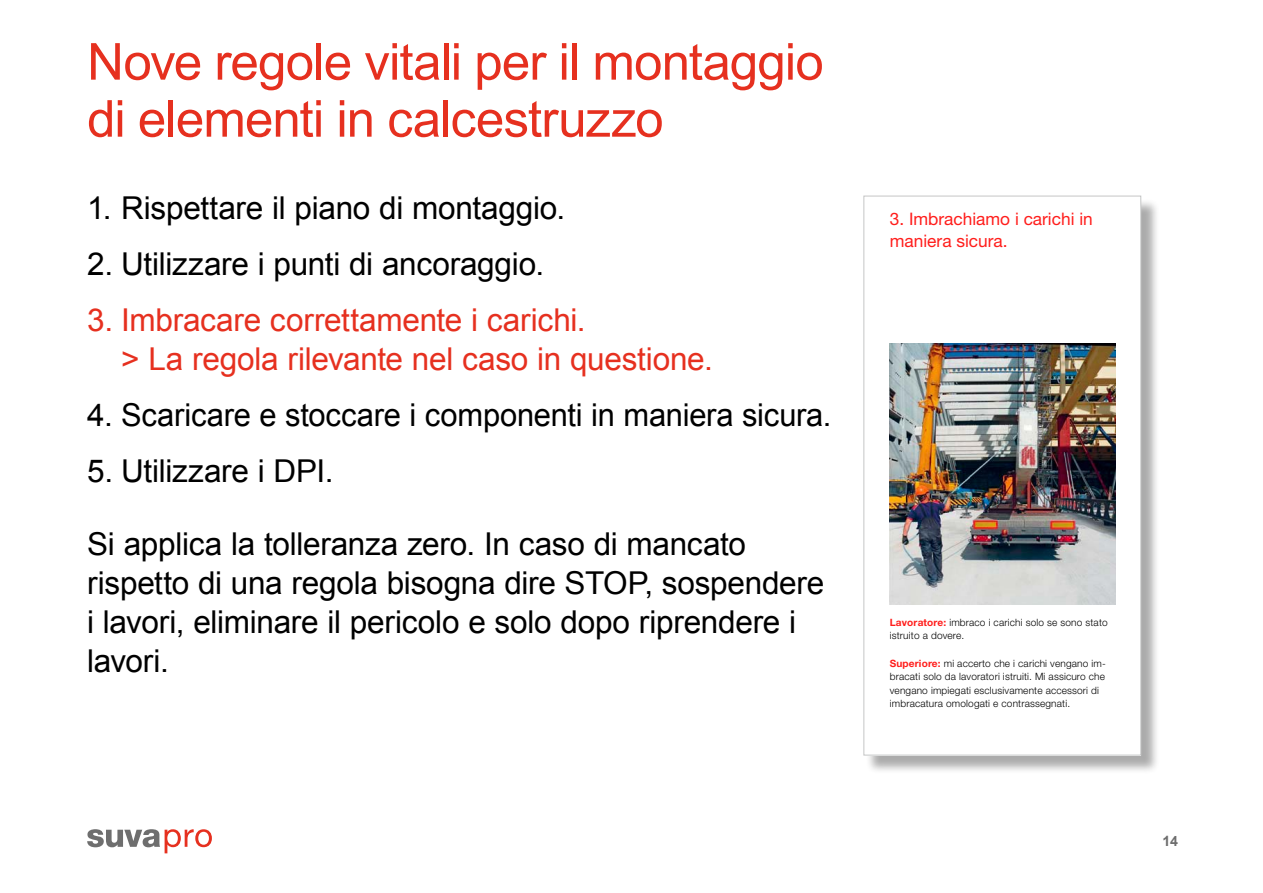
<style>
.page{position:relative;width:1263px;height:893px;background:#fff}
.page>*{position:absolute;margin:0;border:0;box-sizing:border-box;transform-origin:0 0}
.t1{font:51px/57px "Arial";letter-spacing:-.015em;color:#e6301f}
.t2{font:31.5px/39px "Arial";letter-spacing:-.01em;color:#000}
.t3{font:31.5px/39px "Arial";letter-spacing:-.01em;color:#e6301f}
.t4{font:17.25px/21.8px "Helvetica Neue LT Std";color:#ff1d1b}
.t5{font:700 14.25px "Arial";color:#6e6e6e}
.t6{font:300 10.05px/13.6px "Helvetica Neue LT Std";letter-spacing:.015em;color:#000}
.s1{font-weight:700;color:#ff1d1b}
</style>
<div class="page">
<svg style="left:87px;top:829px;width:125px;height:24px"></svg>
<div style="left:866px;top:198px;width:294px;height:576px;background:#000;opacity:.33"></div>
<div style="left:864px;top:196px;width:277px;height:559px;background:#fff"></div>
<img style="left:890px;top:343px;width:226px;height:261px">
<div style="left:863px;top:196px;width:278px;height:559px;border:1px solid #c5c6c6"></div>
<h1 class="t1" style="left:87px;top:34px;width:738px">Nove regole vitali per il montaggio di elementi in calcestruzzo</h1>
<p class="t2" style="left:87px;top:188px;width:480px">1. Rispettare il piano di montaggio.</p>
<p class="t2" style="left:87px;top:244px;width:458px">2. Utilizzare i punti di ancoraggio.</p>
<p class="t3" style="left:121px;top:300px;width:593px;text-indent:-34px">3. Imbracare correttamente i carichi.<br>&gt; La regola rilevante nel caso in questione.</p>
<p class="t2" style="left:87px;top:395px;width:746px">4. Scaricare e stoccare i componenti in maniera sicura.</p>
<p class="t2" style="left:87px;top:451px;width:248px">5. Utilizzare i DPI.</p>
<p class="t2" style="left:87px;top:524px;width:738px">Si applica la tolleranza zero. In caso di mancato rispetto di una regola bisogna dire STOP, sospendere i lavori, eliminare il pericolo e solo dopo riprendere i lavori.</p>
<p class="t4" style="left:890px;top:207px;width:204px">3. Imbrachiamo i carichi in maniera sicura.</p>
<p class="t6" style="left:890px;top:615px;width:219px"><span class="s1">Lavoratore:</span> imbraco i carichi solo se sono stato istruito a dovere.</p>
<p class="t6" style="left:890px;top:656px;width:217px"><span class="s1">Superiore:</span> mi accerto che i carichi vengano im&shy;bracati solo da lavoratori istruiti. Mi assicuro che vengano impiegati esclusivamente accessori di imbracatura omologati e contrassegnati.</p>
<p class="t5" style="left:1162px;top:832px;width:17px">14</p>
</div>
